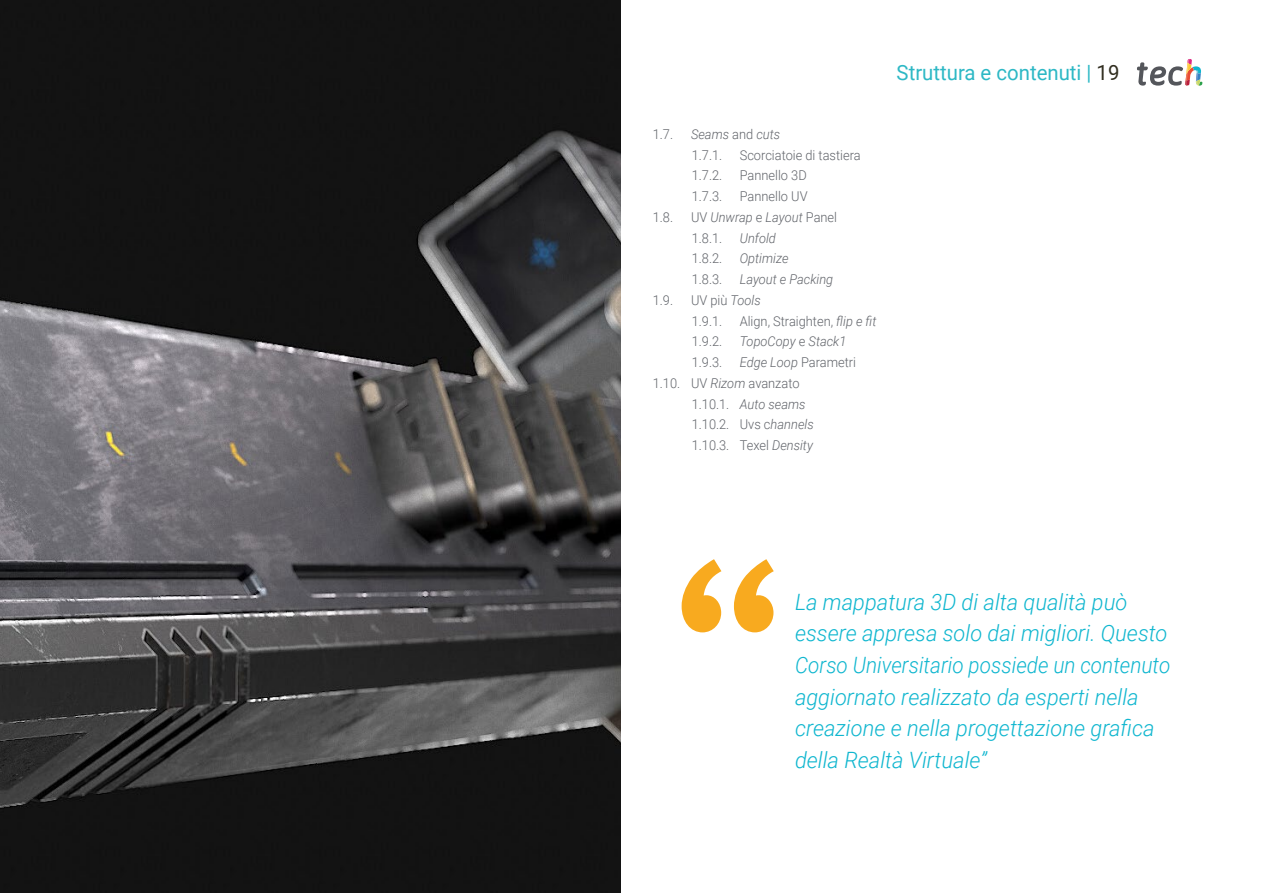
<style>
.page{position:relative;width:1263px;height:893px;background:#fff}
.page>*{position:absolute;margin:0;border:0;box-sizing:border-box;transform-origin:0 0}
.t1{font:italic 300 22.5px/31.5px "Roboto";color:#0fb6cf}
.t2{font:21px "Roboto";color:#2db8c5}
.t3{font:300 13.5px/20.7px "Roboto";color:#61646a;scale:.95 1}
.t4{font:italic 300 13.5px/20.7px "Roboto";color:#61646a;scale:.95 1}
.s1{font-style:normal}
.s2{font-style:italic}
.s3{color:#312e20}
</style>
<div class="page">
<img style="left:0;top:0;width:621px;height:893px">
<svg style="left:682px;top:559px;width:92px;height:73px"></svg>
<svg style="left:1137px;top:59px;width:65px;height:27px"></svg>
<p class="t3" style="left:653px;top:123px;width:23px">1.7.</p>
<p class="t4" style="left:691px;top:123px;width:95px">Seams <span class="s1">and</span> cuts<br><span class="s1">1.7.1.</span></p>
<p class="t3" style="left:740px;top:144px;width:129px">Scorciatoie di tastiera</p>
<p class="t3" style="left:692px;top:165px;width:34px">1.7.2.</p>
<p class="t3" style="left:740px;top:165px;width:72px">Pannello 3D</p>
<p class="t3" style="left:692px;top:185px;width:34px">1.7.3.</p>
<p class="t3" style="left:740px;top:185px;width:73px">Pannello UV</p>
<p class="t3" style="left:653px;top:206px;width:23px">1.8.</p>
<p class="t3" style="left:691px;top:206px;width:155px">UV <span class="s2">Unwrap</span> e <span class="s2">Layout</span> Panel<br>1.8.1.</p>
<p class="t4" style="left:740px;top:227px;width:40px">Unfold</p>
<p class="t3" style="left:692px;top:248px;width:34px">1.8.2.</p>
<p class="t4" style="left:740px;top:248px;width:53px">Optimize</p>
<p class="t3" style="left:692px;top:268px;width:34px">1.8.3.</p>
<p class="t4" style="left:740px;top:268px;width:100px">Layout e Packing</p>
<p class="t3" style="left:653px;top:289px;width:23px">1.9.</p>
<p class="t3" style="left:691px;top:289px;width:75px">UV più <span class="s2">Tools<br></span>1.9.1.</p>
<p class="t3" style="left:740px;top:310px;width:145px">Align, Straighten, <span class="s2">flip e fit</span></p>
<p class="t3" style="left:692px;top:331px;width:34px">1.9.2.</p>
<p class="t4" style="left:740px;top:331px;width:114px">TopoCopy <span class="s1">e</span> Stack1</p>
<p class="t3" style="left:692px;top:351px;width:34px">1.9.3.</p>
<p class="t3" style="left:740px;top:351px;width:124px"><span class="s2">Edge Loop</span> Parametri</p>
<p class="t3" style="left:653px;top:372px;width:156px">1.10. UV <span class="s2">Rizom</span> avanzato</p>
<p class="t4" style="left:692px;top:393px;width:121px"><span class="s1">1.10.1.</span> Auto seams</p>
<p class="t3" style="left:692px;top:414px;width:130px">1.10.2. Uvs c<span class="s2">hannels</span></p>
<p class="t3" style="left:692px;top:434px;width:129px">1.10.3. Texel <span class="s2">Density</span></p>
<h2 class="t2" style="left:897px;top:57px;width:224px">Struttura e contenuti | <span class="s3">19</span></h2>
<h1 class="t1" style="left:795px;top:585px;width:377px">La mappatura 3D di alta qualità può essere appresa solo dai migliori. Questo Corso Universitario possiede un contenuto aggiornato realizzato da esperti nella creazione e nella progettazione grafica della Realtà Virtuale”</h1>
</div>
